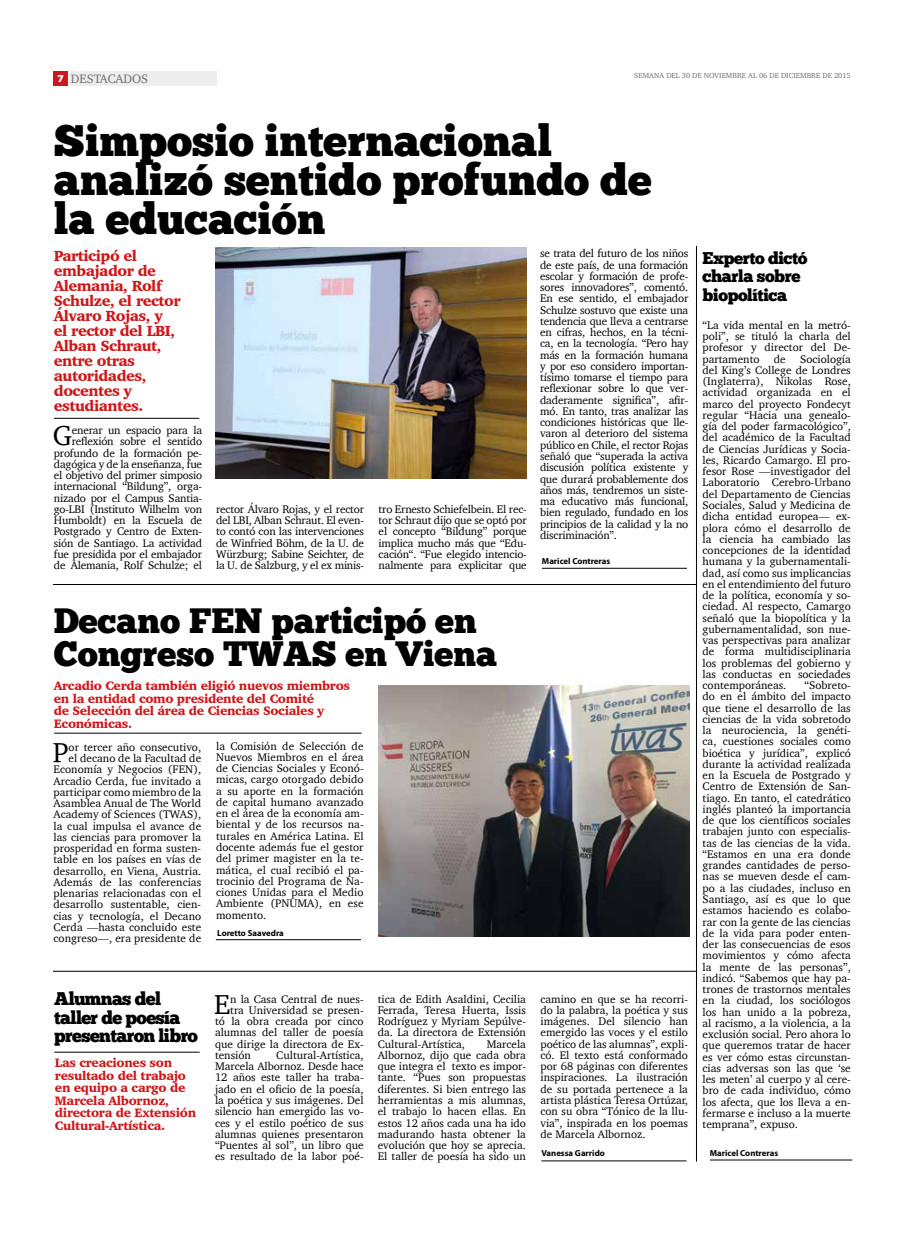
<style>
.page{position:relative;width:904px;height:1241px;background:#fff}
.page>*{position:absolute;margin:0;border:0;box-sizing:border-box;transform-origin:0 0}
.t1{font:43.75px/38.8px "Chunk Five Ex";color:#000}
.t2{font:35px/33.8px "Chunk Five Ex";color:#000}
.t3{font:28px "Charter";color:#000}
.t4{font:18.25px/18.2px "Chunk Five Ex";letter-spacing:-.035em;color:#000}
.t5{font:16.88px/18.4px "Chunk Five Ex";letter-spacing:-.025em;color:#000}
.t6{font:900 15px/15px "Charter";letter-spacing:-.035em;color:#cd171a}
.t7{font:900 12.5px/12.5px "Charter";letter-spacing:-.025em;color:#cd171a}
.t8{font:12.5px "Charter";color:#706f6f}
.t9{font:11.25px/11.2px "Charter";color:#000;text-align:justify}
.t10{font:700 8.75px "Myriad Pro";color:#000}
.t11{font:7.5px "Charter";color:#706f6f}
.s1{font-family:"Chunk Five Ex";font-size:10px;color:#fff}
</style>
<div class="page">
<div style="left:53px;top:71px;width:15px;height:15px;background:#cd171a"></div>
<div style="left:69px;top:71px;width:147px;height:15px;background:#ededed"></div>
<hr style="left:54px;top:418px;width:145px;height:1px;background:#000">
<hr style="left:696px;top:246px;width:1px;height:915px;background:#000">
<hr style="left:53px;top:584px;width:643px;height:1px;background:#000">
<hr style="left:542px;top:568px;width:145px;height:1px;background:#000">
<hr style="left:709px;top:1159px;width:143px;height:1px;background:#000">
<hr style="left:54px;top:1051px;width:146px;height:1px;background:#000">
<hr style="left:54px;top:732px;width:307px;height:1px;background:#000">
<hr style="left:53px;top:970px;width:643px;height:1px;background:#000">
<hr style="left:216px;top:939px;width:145px;height:1px;background:#000">
<hr style="left:541px;top:1160px;width:145px;height:1px;background:#000">
<img style="left:215px;top:248px;width:311px;height:230px">
<img style="left:378px;top:685px;width:311px;height:250px">
<p class="t8" style="left:58px;top:68px;width:92px"><span class="s1">7</span> DESTACADOS</p>
<p class="t11" style="left:634px;top:69px;width:218px">SEMANA DEL 30 DE NOVIEMBRE AL 06 DE DICIEMBRE DE 2015</p>
<h1 class="t1" style="left:54px;top:120px;width:599px">Simposio internacional analizó sentido profundo de la educación</h1>
<h3 class="t6" style="left:54px;top:248px;width:128px">Participó el embajador de<br>Alemania, Rolf<br>Schulze, el rector<br>Álvaro Rojas, y<br>el rector del LBI,<br>Alban Schraut, entre otras autoridades, docentes y estudiantes.</h3>
<p class="t9" style="left:54px;top:424px;width:150px;text-align:right">enerar un espacio para la reflexión sobre el sentido profundo de la formación pe&shy;dagógica y de la enseñanza, fue el objetivo del primer simposio internacional “Bildung”, orga&shy;nizado por el Campus Santia&shy;go-LBI (Instituto Wilhelm von<br>Humboldt) en la Escuela de<br>Postgrado y Centro de Exten&shy;sión de Santiago. La actividad fue presidida por el embajador de Alemania, Rolf Schulze; el</p>
<h3 class="t3" style="left:53px;top:411px;width:21px">G</h3>
<p class="t9" style="left:216px;top:503px;width:149px">rector Álvaro Rojas, y el rector del LBI, Alban Schraut. El even&shy;to contó con las intervenciones de Winfried Böhm, de la U. de Würzburg; Sabine Seichter, de la U. de Salzburg, y el ex minis-</p>
<p class="t9" style="left:378px;top:503px;width:150px">tro Ernesto Schiefelbein. El rec&shy;tor Schraut dijo que se optó por el concepto “Bildung” porque implica mucho más que “Edu&shy;cación“. “Fue elegido intencio&shy;nalmente para explicitar que</p>
<p class="t9" style="left:540px;top:248px;width:150px">se trata del futuro de los niños de este país, de una formación escolar y formación de profe&shy;sores innovadores”, comentó.<br>En ese sentido, el embajador Schulze sostuvo que existe una tendencia que lleva a centrarse en cifras, hechos, en la técni&shy;ca, en la tecnología. “Pero hay más en la formación humana y por eso considero importan&shy;tísimo tomarse el tiempo para reflexionar sobre lo que ver&shy;daderamente significa”, afir&shy;mó. En tanto, tras analizar las condiciones históricas que lle&shy;varon al deterioro del sistema público en Chile, el rector Rojas señaló que “superada la activa discusión política existente y que durará probablemente dos años más, tendremos un siste&shy;ma educativo más funcional, bien regulado, fundado en los principios de la calidad y la no discriminación”.</p>
<p class="t10" style="left:542px;top:555px;width:70px">Maricel Contreras</p>
<h2 class="t2" style="left:54px;top:602px;width:445px">Decano FEN participó en<br>Congreso TWAS en Viena</h2>
<p class="t7" style="left:54px;top:679px;width:298px">Arcadio Cerda también eligió nuevos miembros en la entidad como presidente del Comité<br>de Selección del área de Ciencias Sociales y Económicas.</p>
<h3 class="t3" style="left:53px;top:728px;width:17px">P</h3>
<p class="t9" style="left:53px;top:741px;width:149px;text-align:right">or tercer año consecutivo,<br>el decano de la Facultad de<br>Economía y Negocios (FEN),<br>Arcadio Cerda, fue invitado a participar como miembro de la<br>Asamblea Anual de The World<br>Academy of Sciences (TWAS), la cual impulsa el avance de las ciencias para promover la prosperidad en forma susten&shy;table en los países en vías de desarrollo, en Viena, Austria.<br>Además de las conferencias plenarias relacionadas con el desarrollo sustentable, cien&shy;cias y tecnología, el Decano<br>Cerda —hasta concluido este congreso—, era presidente de</p>
<p class="t9" style="left:216px;top:740px;width:149px">la Comisión de Selección de Nuevos Miembros en el área de Ciencias Sociales y Econó&shy;micas, cargo otorgado debido a su aporte en la formación de capital humano avanzado en el área de la economía am&shy;biental y de los recursos na&shy;turales en América Latina. El docente además fue el gestor del primer magister en la te&shy;mática, el cual recibió el pa&shy;trocinio del Programa de Na&shy;ciones Unidas para el Medio Ambiente (PNUMA), en ese momento.</p>
<p class="t10" style="left:217px;top:927px;width:68px">Loretto Saavedra</p>
<h3 class="t4" style="left:54px;top:989px;width:145px">Alumnas del taller de poesía presentaron libro</h3>
<h3 class="t3" style="left:214px;top:980px;width:18px">E</h3>
<p class="t9" style="left:230px;top:992px;width:135px">n la Casa Central de nues-</p>
<p class="t9" style="left:230px;top:1004px;width:135px">tra Universidad se presen-</p>
<p class="t9" style="left:215px;top:1015px;width:150px">tó la obra creada por cinco</p>
<p class="t9" style="left:215px;top:1026px;width:150px">alumnas del taller de poesía</p>
<p class="t9" style="left:215px;top:1037px;width:150px">que dirige la directora de Ex-</p>
<p class="t9" style="left:215px;top:1049px;width:37px">tensión</p>
<p class="t9" style="left:215px;top:1049px;width:150px;text-indent:61px">Cultural-Artística, Marcela Albornoz. Desde hace 12 años este taller ha traba&shy;jado en el oficio de la poesía, la poética y sus imágenes. Del silencio han emergido las vo&shy;ces y el estilo poético de sus alumnas quienes presentaron “Puentes al sol”, un libro que es resultado de la labor poé-</p>
<p class="t7" style="left:55px;top:1056px;width:143px">Las creaciones son resultado del trabajo en equipo a cargo de<br>Marcela Albornoz, directora de Extensión<br>Cultural-Artística.</p>
<p class="t9" style="left:378px;top:992px;width:150px">tica de Edith Asaldini, Cecilia Ferrada, Teresa Huerta, Issis Rodríguez y Myriam Sepúlve&shy;da. La directora de Extensión Cultural-Artística,</p>
<p class="t9" style="left:378px;top:1037px;width:150px;text-indent:109px">Marcela Albornoz, dijo que cada obra que integra el texto es impor&shy;tante. “Pues son propuestas diferentes. Si bien entrego las herramientas a mis alumnas, el trabajo lo hacen ellas. En estos 12 años cada una ha ido madurando hasta obtener la evolución que hoy se aprecia.<br>El taller de poesía ha sido un</p>
<p class="t9" style="left:540px;top:992px;width:149px">camino en que se ha recorri&shy;do la palabra, la poética y sus imágenes. Del silencio han emergido las voces y el estilo poético de las alumnas”, expli&shy;có. El texto está conformado por 68 páginas con diferentes inspiraciones. La ilustración de su portada pertenece a la artista plástica Teresa Ortúzar, con su obra “Tónico de la llu&shy;via”, inspirada en los poemas de Marcela Albornoz.</p>
<p class="t10" style="left:541px;top:1147px;width:65px">Vanessa Garrido</p>
<h3 class="t5" style="left:702px;top:248px;width:106px">Experto dictó charla sobre biopolítica</h3>
<p class="t9" style="left:702px;top:319px;width:150px">“La vida mental en la metró&shy;poli”, se tituló la charla del profesor y director del De&shy;partamento</p>
<p class="t9" style="left:702px;top:353px;width:150px;text-indent:98px">Sociología del King’s College de Londres (Inglaterra), Nikolas Rose, actividad organizada en el marco del proyecto Fondecyt regular “Hacia una genealo&shy;gía del poder farmacológico”, del académico de la Facultad de Ciencias Jurídicas y Socia&shy;les, Ricardo Camargo. El pro&shy;fesor Rose —investigador del Laboratorio Cerebro-Urbano del Departamento de Ciencias Sociales, Salud y Medicina de dicha entidad europea— ex&shy;plora cómo el desarrollo de la ciencia ha cambiado las concepciones de la identidad humana y la gubernamentali&shy;dad, así como sus implicancias en el entendimiento del futuro de la política, economía y so&shy;ciedad. Al respecto, Camargo señaló que la biopolítica y la gubernamentalidad, son nue&shy;vas perspectivas para analizar de forma multidisciplinaria los problemas del gobierno y las conductas en sociedades contemporáneas.</p>
<p class="t9" style="left:774px;top:353px;width:13px">de</p>
<p class="t9" style="left:702px;top:679px;width:150px;text-indent:102px">“Sobreto&shy;do en el ámbito del impacto que tiene el desarrollo de las ciencias de la vida sobretodo la neurociencia, la genéti&shy;ca, cuestiones sociales como bioética y jurídica”, explicó durante la actividad realizada en la Escuela de Postgrado y Centro de Extensión de San&shy;tiago. En tanto, el catedrático inglés planteó la importancia de que los científicos sociales trabajen junto con especialis&shy;tas de las ciencias de la vida. “Estamos en una era donde grandes cantidades de perso&shy;nas se mueven desde el cam&shy;po a las ciudades, incluso en Santiago, así es que lo que estamos haciendo es colabo&shy;rar con la gente de las ciencias de la vida para poder enten&shy;der las consecuencias de esos movimientos y cómo afecta la mente de las personas”, indicó. “Sabemos que hay pa&shy;trones de trastornos mentales en la ciudad, los sociólogos los han unido a la pobreza, al racismo, a la violencia, a la exclusión social. Pero ahora lo que queremos tratar de hacer es ver cómo estas circunstan&shy;cias adversas son las que ‘se les meten’ al cuerpo y al cere&shy;bro de cada individuo, cómo los afecta, que los lleva a en&shy;fermarse e incluso a la muerte temprana”, expuso.</p>
<p class="t10" style="left:709px;top:1146px;width:70px">Maricel Contreras</p>
</div>
